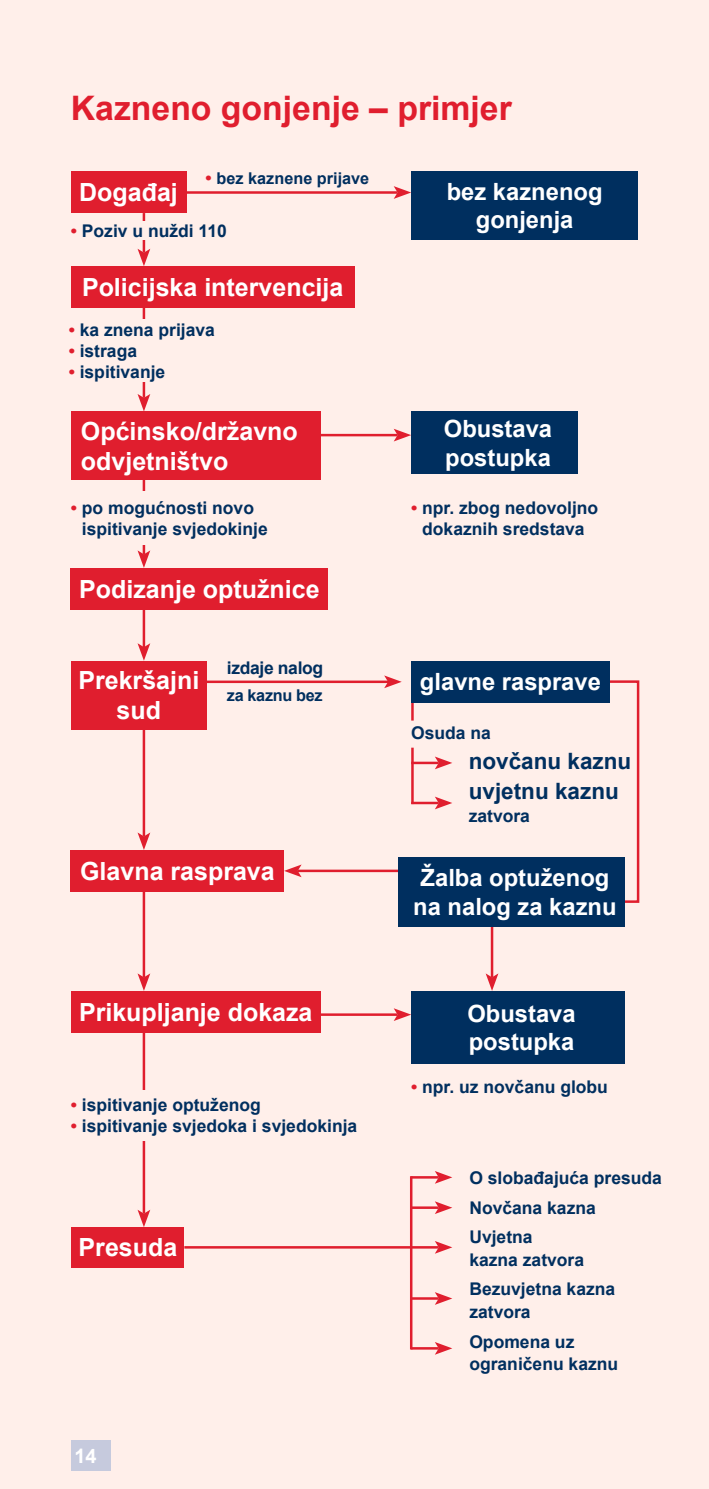
<style>
.page{position:relative;width:709px;height:1489px;background:#fff}
.page>*{position:absolute;margin:0;border:0;box-sizing:border-box;transform-origin:0 0}
.t1{font:700 33.75px "Arial";color:#e01e2e}
.t2{font:700 25px/30px "Arial";color:#fff}
.t3{font:700 23.75px/28.5px "Arial";color:#fff;text-align:center}
.t4{font:700 22.5px/30px "Arial";color:#002f5f}
.t5{font:700 20px "Arial";color:#fff}
.t6{font:700 17.5px/21px "Arial";color:#002f5f}
.t7{font:700 17.5px "Arial";letter-spacing:-.02em;color:#002f5f}
.t8{font:700 16.25px "Arial";color:#002f5f}
.t9{font:700 16.25px "Arial";letter-spacing:-.02em;color:#002f5f}
.s1{font-size:17.5px;color:#e01e2e}
.s2{color:#e01e2e}
</style>
<div class="page">
<div style="left:0;top:0;width:709px;height:1488px;background:#ffefea"></div>
<div style="left:71px;top:1440px;width:40px;height:30px;background:#c6cadd"></div>
<hr style="left:143px;top:453px;width:2px;height:101px;background:#e01e2e">
<svg style="left:137px;top:550px;width:13px;height:18px"></svg>
<div style="left:71px;top:171px;width:115px;height:42px;background:#e01e2e"></div>
<div style="left:71px;top:990px;width:250px;height:42px;background:#e01e2e"></div>
<div style="left:71px;top:411px;width:250px;height:69px;background:#e01e2e"></div>
<div style="left:71px;top:568px;width:257px;height:41px;background:#e01e2e"></div>
<div style="left:71px;top:850px;width:213px;height:41px;background:#e01e2e"></div>
<div style="left:411px;top:171px;width:227px;height:69px;background:#002f5f"></div>
<div style="left:411px;top:411px;width:167px;height:63px;background:#002f5f"></div>
<div style="left:411px;top:990px;width:214px;height:73px;background:#002f5f"></div>
<hr style="left:186px;top:191px;width:211px;height:3px;background:#e01e2e">
<svg style="left:393px;top:186px;width:18px;height:13px"></svg>
<hr style="left:203px;top:680px;width:185px;height:3px;background:#e01e2e">
<svg style="left:384px;top:675px;width:18px;height:13px"></svg>
<hr style="left:312px;top:1013px;width:85px;height:2px;background:#e01e2e">
<svg style="left:393px;top:1008px;width:18px;height:12px"></svg>
<hr style="left:298px;top:869px;width:113px;height:3px;background:#e01e2e">
<svg style="left:284px;top:864px;width:17px;height:13px"></svg>
<hr style="left:302px;top:434px;width:95px;height:2px;background:#e01e2e">
<svg style="left:393px;top:429px;width:18px;height:12px"></svg>
<hr style="left:143px;top:213px;width:2px;height:39px;background:#e01e2e">
<svg style="left:137px;top:249px;width:13px;height:17px"></svg>
<hr style="left:491px;top:926px;width:2px;height:51px;background:#e01e2e">
<svg style="left:485px;top:973px;width:13px;height:17px"></svg>
<hr style="left:143px;top:308px;width:2px;height:90px;background:#e01e2e">
<svg style="left:137px;top:394px;width:13px;height:17px"></svg>
<hr style="left:143px;top:609px;width:2px;height:38px;background:#e01e2e">
<svg style="left:137px;top:643px;width:13px;height:17px"></svg>
<hr style="left:143px;top:702px;width:2px;height:134px;background:#e01e2e">
<svg style="left:137px;top:832px;width:13px;height:18px"></svg>
<hr style="left:143px;top:891px;width:2px;height:86px;background:#e01e2e">
<svg style="left:137px;top:973px;width:13px;height:17px"></svg>
<hr style="left:143px;top:1032px;width:2px;height:181px;background:#e01e2e">
<svg style="left:137px;top:1209px;width:13px;height:18px"></svg>
<div style="left:71px;top:221px;width:156px;height:19px;background:#ffefea"></div>
<div style="left:69px;top:319px;width:248px;height:63px;background:#ffefea"></div>
<div style="left:71px;top:491px;width:292px;height:54px;background:#ffefea"></div>
<div style="left:71px;top:1089px;width:335px;height:51px;background:#ffefea"></div>
<hr style="left:184px;top:1245px;width:254px;height:3px;background:#e01e2e">
<svg style="left:435px;top:1241px;width:17px;height:12px"></svg>
<hr style="left:411px;top:1206px;width:27px;height:2px;background:#e01e2e">
<svg style="left:435px;top:1201px;width:17px;height:12px"></svg>
<hr style="left:411px;top:1175px;width:27px;height:3px;background:#e01e2e">
<svg style="left:435px;top:1171px;width:17px;height:12px"></svg>
<hr style="left:411px;top:1297px;width:27px;height:2px;background:#e01e2e">
<svg style="left:435px;top:1292px;width:17px;height:12px"></svg>
<hr style="left:411px;top:1346px;width:27px;height:3px;background:#e01e2e">
<svg style="left:435px;top:1342px;width:17px;height:12px"></svg>
<hr style="left:410px;top:1176px;width:2px;height:173px;background:#e01e2e">
<svg style="left:538px;top:679px;width:102px;height:224px"></svg>
<div style="left:398px;top:857px;width:227px;height:69px;background:#002f5f"></div>
<hr style="left:411px;top:761px;width:27px;height:3px;background:#e01e2e">
<svg style="left:435px;top:756px;width:17px;height:13px"></svg>
<hr style="left:411px;top:801px;width:27px;height:3px;background:#e01e2e">
<svg style="left:435px;top:796px;width:17px;height:13px"></svg>
<hr style="left:411px;top:702px;width:3px;height:18px;background:#e01e2e">
<hr style="left:411px;top:747px;width:3px;height:57px;background:#e01e2e">
<div style="left:411px;top:660px;width:198px;height:42px;background:#002f5f"></div>
<div style="left:71px;top:266px;width:283px;height:42px;background:#e01e2e"></div>
<div style="left:71px;top:660px;width:136px;height:69px;background:#e01e2e"></div>
<div style="left:72px;top:1227px;width:112px;height:40px;background:#e01e2e"></div>
<h1 class="t1" style="left:71px;top:86px;width:442px">Kazneno gonjenje – primjer</h1>
<h2 class="t2" style="left:79px;top:178px;width:100px">Događaj</h2>
<p class="t8" style="left:206px;top:168px;width:165px"><span class="s1">•</span> bez kaznene prijave</p>
<p class="t6" style="left:71px;top:221px;width:157px"><span class="s2">•</span> Poziv u nuždi 110</p>
<h2 class="t2" style="left:82px;top:273px;width:263px">Policijska intervencija</h2>
<p class="t6" style="left:69px;top:320px;width:148px"><span class="s2">•</span> ka znena prijava</p>
<p class="t6" style="left:69px;top:341px;width:70px"><span class="s2">•</span> istraga</p>
<p class="t6" style="left:69px;top:362px;width:98px"><span class="s2">•</span> ispitivanje</p>
<h2 class="t2" style="left:81px;top:417px;width:218px">Općinsko/državno odvjetništvo</h2>
<p class="t6" style="left:82px;top:498px;width:187px;text-indent:-11px"><span class="s2">•</span> po mogućnosti novo ispitivanje svjedokinje</p>
<h2 class="t2" style="left:79px;top:575px;width:242px">Podizanje optužnice</h2>
<h2 class="t2" style="left:78px;top:666px;width:122px;text-align:center">Prekršajni sud</h2>
<p class="t7" style="left:227px;top:655px;width:98px">izdaje nalog</p>
<p class="t9" style="left:227px;top:684px;width:97px">za kaznu bez</p>
<h2 class="t2" style="left:80px;top:857px;width:196px">Glavna rasprava</h2>
<h2 class="t2" style="left:79px;top:997px;width:235px">Prikupljanje dokaza</h2>
<p class="t6" style="left:71px;top:1095px;width:191px"><span class="s2">•</span> ispitivanje optuženog</p>
<p class="t6" style="left:71px;top:1116px;width:288px"><span class="s2">•</span> ispitivanje svjedoka i svjedokinja</p>
<h2 class="t2" style="left:79px;top:1233px;width:100px">Presuda</h2>
<p class="t5" style="left:74px;top:1442px;width:24px">14</p>
<h3 class="t3" style="left:447px;top:178px;width:157px">bez kaznenog gonjenja</h3>
<h3 class="t3" style="left:444px;top:415px;width:110px;text-align:left">Obustava postupka</h3>
<p class="t6" style="left:411px;top:497px;width:188px;text-align:center"><span class="s2">•</span> npr. zbog nedovoljno dokaznih sredstava</p>
<h3 class="t3" style="left:420px;top:668px;width:182px">glavne rasprave</h3>
<p class="t6" style="left:411px;top:723px;width:81px">Osuda na</p>
<p class="t4" style="left:469px;top:747px;width:164px">novčanu kaznu uvjetnu kaznu</p>
<p class="t6" style="left:469px;top:805px;width:63px">zatvora</p>
<h3 class="t3" style="left:413px;top:864px;width:205px">Žalba optuženog na nalog za kaznu</h3>
<h3 class="t3" style="left:467px;top:999px;width:110px;text-align:left">Obustava postupka</h3>
<p class="t6" style="left:411px;top:1076px;width:198px"><span class="s2">•</span> npr. uz novčanu globu</p>
<p class="t6" style="left:469px;top:1163px;width:194px;line-height:29.8px">O slobađajuća presuda<br>Novčana kazna<br>Uvjetna</p>
<p class="t6" style="left:469px;top:1245px;width:147px;line-height:29.5px">kazna zatvora<br>Bezuvjetna kazna</p>
<p class="t6" style="left:469px;top:1297px;width:107px;line-height:29.5px">zatvora<br>Opomena uz</p>
<p class="t6" style="left:469px;top:1353px;width:150px">ograničenu kaznu</p>
</div>
